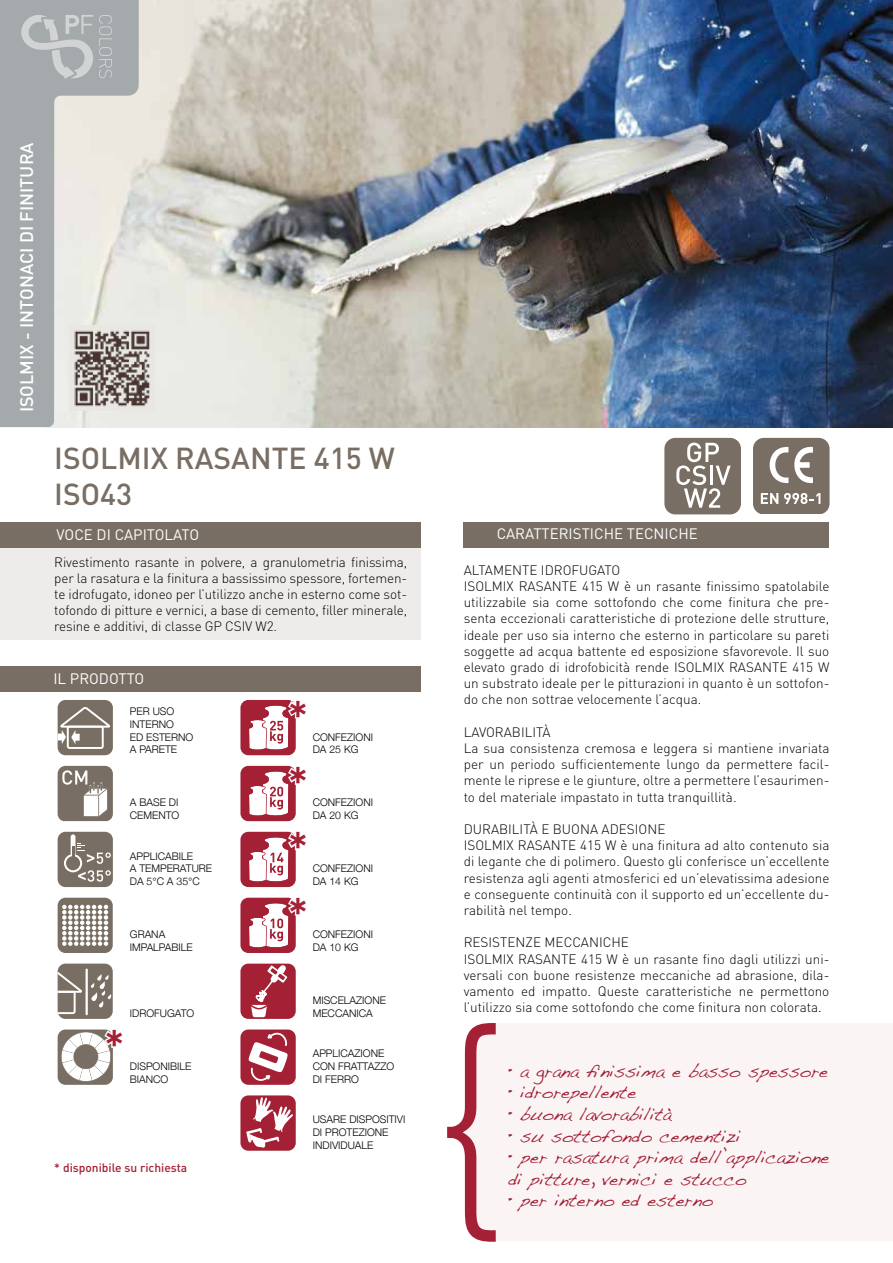
<style>
.page{position:relative;width:893px;height:1263px;background:#fff}
.page>*{position:absolute;margin:0;border:0;box-sizing:border-box;transform-origin:0 0}
.t1{font:500 43.5px "DIN";color:#a42035}
.t2{font:500 30px/36px "DIN";color:#786e63}
.t3{font:18px/21.6px "Handwriting Dakota";color:#a42035}
.t4{font:500 18px "DIN";color:#fff}
.t5{font:15px "DIN";color:#fff}
.t6{font:300 13.5px/16.2px "DIN";color:#000}
.t7{font:500 12px "DIN";color:#a42035}
.t8{font:300 10.5px/12.6px "Helvetica Neue";color:#000}
</style>
<div class="page">
<div style="left:0;top:522px;width:421px;height:118px;background:#edeceb"></div>
<div style="left:0;top:522px;width:421px;height:25px;background:#786e63"></div>
<div style="left:463px;top:522px;width:366px;height:25px;background:#786e63"></div>
<div style="left:496px;top:1024px;width:397px;height:217px;background:#faf4f5"></div>
<svg style="left:447px;top:1023px;width:49px;height:219px"></svg>
<img style="left:139px;top:0;width:754px;height:427px">
<svg style="left:0;top:0;width:139px;height:427px;background:#c5c7c5"></svg>
<div style="left:753px;top:438px;width:76px;height:76px;background:#786e63;border-radius:11px"></div>
<svg style="left:769px;top:446px;width:44px;height:38px"></svg>
<svg style="left:761px;top:493px;width:17px;height:11px"></svg>
<svg style="left:784px;top:493px;width:36px;height:11px"></svg>
<div style="left:664px;top:438px;width:77px;height:76px;background:#786e63;border-radius:11px"></div>
<svg style="left:676px;top:443px;width:55px;height:65px"></svg>
<img style="left:70px;top:325px;width:85px;height:85px">
<svg style="left:20px;top:13px;width:92px;height:66px;background:#b1b5b8"></svg>
<div style="left:58px;top:700px;width:55px;height:55px;background:#786e63;border-radius:8px"></div>
<div style="left:240px;top:700px;width:56px;height:55px;background:#a42035;border-radius:8px"></div>
<svg style="left:58px;top:766px;width:55px;height:56px"></svg>
<div style="left:240px;top:766px;width:56px;height:55px;background:#a42035;border-radius:8px"></div>
<div style="left:58px;top:832px;width:55px;height:55px;background:#786e63;border-radius:8px"></div>
<svg style="left:64px;top:854px;width:18px;height:18px"></svg>
<svg style="left:71px;top:834px;width:4px;height:32px"></svg>
<div style="left:66px;top:856px;width:14px;height:14px;background:#786e63;border-radius:50%"></div>
<hr style="left:72px;top:846px;width:2px;height:21px;background:#786e63">
<svg style="left:78px;top:870px;width:33px;height:12px"></svg>
<svg style="left:77px;top:843px;width:34px;height:21px"></svg>
<div style="left:240px;top:832px;width:56px;height:55px;background:#a42035;border-radius:8px"></div>
<div style="left:58px;top:898px;width:55px;height:55px;background:#786e63;border-radius:8px"></div>
<svg style="left:62px;top:905px;width:46px;height:41px"></svg>
<div style="left:240px;top:898px;width:56px;height:55px;background:#a42035;border-radius:8px"></div>
<div style="left:58px;top:963px;width:55px;height:56px;background:#786e63;border-radius:8px"></div>
<svg style="left:58px;top:972px;width:24px;height:42px"></svg>
<hr style="left:86px;top:968px;width:2px;height:47px;background:#fff">
<svg style="left:90px;top:974px;width:22px;height:34px"></svg>
<div style="left:240px;top:963px;width:56px;height:56px;background:#a42035;border-radius:8px"></div>
<svg style="left:251px;top:965px;width:36px;height:52px"></svg>
<div style="left:58px;top:1029px;width:55px;height:56px;background:#786e63;border-radius:8px"></div>
<div style="left:240px;top:1029px;width:56px;height:56px;background:#a42035;border-radius:8px"></div>
<svg style="left:248px;top:1032px;width:40px;height:49px"></svg>
<div style="left:240px;top:1095px;width:56px;height:56px;background:#a42035;border-radius:8px"></div>
<svg style="left:246px;top:1096px;width:47px;height:51px"></svg>
<svg style="left:248px;top:765px;width:48px;height:51px"></svg>
<svg style="left:0;top:666px;width:420px;height:84px"></svg>
<svg style="left:248px;top:897px;width:48px;height:51px"></svg>
<svg style="left:248px;top:831px;width:48px;height:51px"></svg>
<svg style="left:61px;top:1029px;width:52px;height:53px"></svg>
<h3 class="t4" style="left:15px;top:412px;width:272px;rotate:-90deg">ISOLMIX - INTONACI DI FINITURA</h3>
<h2 class="t2" style="left:54px;top:439px;width:342px">ISOLMIX RASANTE 415 W<br>ISO43</h2>
<p class="t5" style="left:57px;top:525px;width:144px">VOCE DI CAPITOLATO</p>
<p class="t5" style="left:497px;top:525px;width:203px">CARATTERISTICHE TECNICHE</p>
<p class="t6" style="left:54px;top:553px;width:354px;text-align:justify">Rivestimento rasante in polvere, a granulometria finissima, per la rasatura e la finitura a bassissimo spessore, fortemen&shy;te idrofugato, idoneo per l’utilizzo anche in esterno come sot&shy;tofondo di pitture e vernici, a base di cemento, filler minerale, resine e additivi, di classe GP CSIV W2.</p>
<p class="t6" style="left:464px;top:562px;width:367px">ALTAMENTE IDROFUGATO<br>ISOLMIX RASANTE 415 W è un rasante finissimo spatolabile utilizzabile sia come sottofondo che come finitura che pre&shy;senta eccezionali caratteristiche di protezione delle strutture, ideale per uso sia interno che esterno in particolare su pareti soggette ad acqua battente ed esposizione sfavorevole. Il suo elevato grado di idrofobicità rende ISOLMIX RASANTE 415 W un substrato ideale per le pitturazioni in quanto è un sottofon&shy;do che non sottrae velocemente l’acqua.</p>
<p class="t6" style="left:464px;top:724px;width:367px">LAVORABILITÀ<br>La sua consistenza cremosa e leggera si mantiene invariata per un periodo sufficientemente lungo da permettere facil&shy;mente le riprese e le giunture, oltre a permettere l’esaurimen&shy;to del materiale impastato in tutta tranquillità.</p>
<p class="t6" style="left:464px;top:821px;width:367px">DURABILITÀ E BUONA ADESIONE<br>ISOLMIX RASANTE 415 W è una finitura ad alto contenuto sia di legante che di polimero. Questo gli conferisce un’eccellente resistenza agli agenti atmosferici ed un’elevatissima adesione e conseguente continuità con il supporto ed un’eccellente du&shy;rabilità nel tempo.</p>
<p class="t6" style="left:464px;top:934px;width:367px">RESISTENZE MECCANICHE<br>ISOLMIX RASANTE 415 W è un rasante fino dagli utilizzi uni&shy;versali con buone resistenze meccaniche ad abrasione, dila&shy;vamento ed impatto. Queste caratteristiche ne permettono l’utilizzo sia come sottofondo che come finitura non colorata.</p>
<p class="t5" style="left:53px;top:669px;width:93px">IL PRODOTTO</p>
<h1 class="t1" style="left:287px;top:688px;width:23px">*</h1>
<p class="t8" style="left:130px;top:704px;width:65px">PER USO<br>INTERNO<br>ED ESTERNO<br>A PARETE</p>
<p class="t8" style="left:313px;top:730px;width:62px">CONFEZIONI<br>DA 25 KG</p>
<h1 class="t1" style="left:287px;top:754px;width:23px">*</h1>
<p class="t8" style="left:130px;top:796px;width:51px">A BASE DI<br>CEMENTO</p>
<p class="t8" style="left:313px;top:796px;width:62px">CONFEZIONI<br>DA 20 KG</p>
<p class="t8" style="left:130px;top:849px;width:84px">APPLICABILE<br>A TEMPERATURE<br>DA 5°C A 35°C</p>
<h1 class="t1" style="left:287px;top:820px;width:23px">*</h1>
<p class="t8" style="left:313px;top:861px;width:62px">CONFEZIONI<br>DA 14 KG</p>
<h1 class="t1" style="left:287px;top:885px;width:23px">*</h1>
<p class="t8" style="left:130px;top:927px;width:64px">GRANA<br>IMPALPABILE</p>
<p class="t8" style="left:313px;top:927px;width:62px">CONFEZIONI<br>DA 10 KG</p>
<p class="t8" style="left:313px;top:993px;width:75px">MISCELAZIONE<br>MECCANICA</p>
<p class="t8" style="left:130px;top:1006px;width:66px">IDROFUGATO</p>
<h1 class="t1" style="left:104px;top:1017px;width:23px">*</h1>
<p class="t8" style="left:130px;top:1059px;width:63px">DISPONIBILE<br>BIANCO</p>
<p class="t7" style="left:54px;top:1160px;width:134px">* disponibile su richiesta</p>
<p class="t8" style="left:313px;top:1047px;width:83px">APPLICAZIONE<br>CON FRATTAZZO<br>DI FERRO</p>
<p class="t8" style="left:313px;top:1112px;width:94px">USARE DISPOSITIVI<br>DI PROTEZIONE<br>INDIVIDUALE</p>
<h3 class="t3" style="left:508px;top:1060px;width:321px">• a grana finissima e basso spessore</h3>
<h3 class="t3" style="left:508px;top:1081px;width:130px">• idrorepellente</h3>
<h3 class="t3" style="left:508px;top:1103px;width:165px">• buona lavorabilità</h3>
<h3 class="t3" style="left:508px;top:1124px;width:234px">• su sottofondo cementizi</h3>
<h3 class="t3" style="left:508px;top:1146px;width:323px">• per rasatura prima dell’applicazione di pitture, vernici e stucco</h3>
<h3 class="t3" style="left:508px;top:1189px;width:206px">• per interno ed esterno</h3>
</div>
